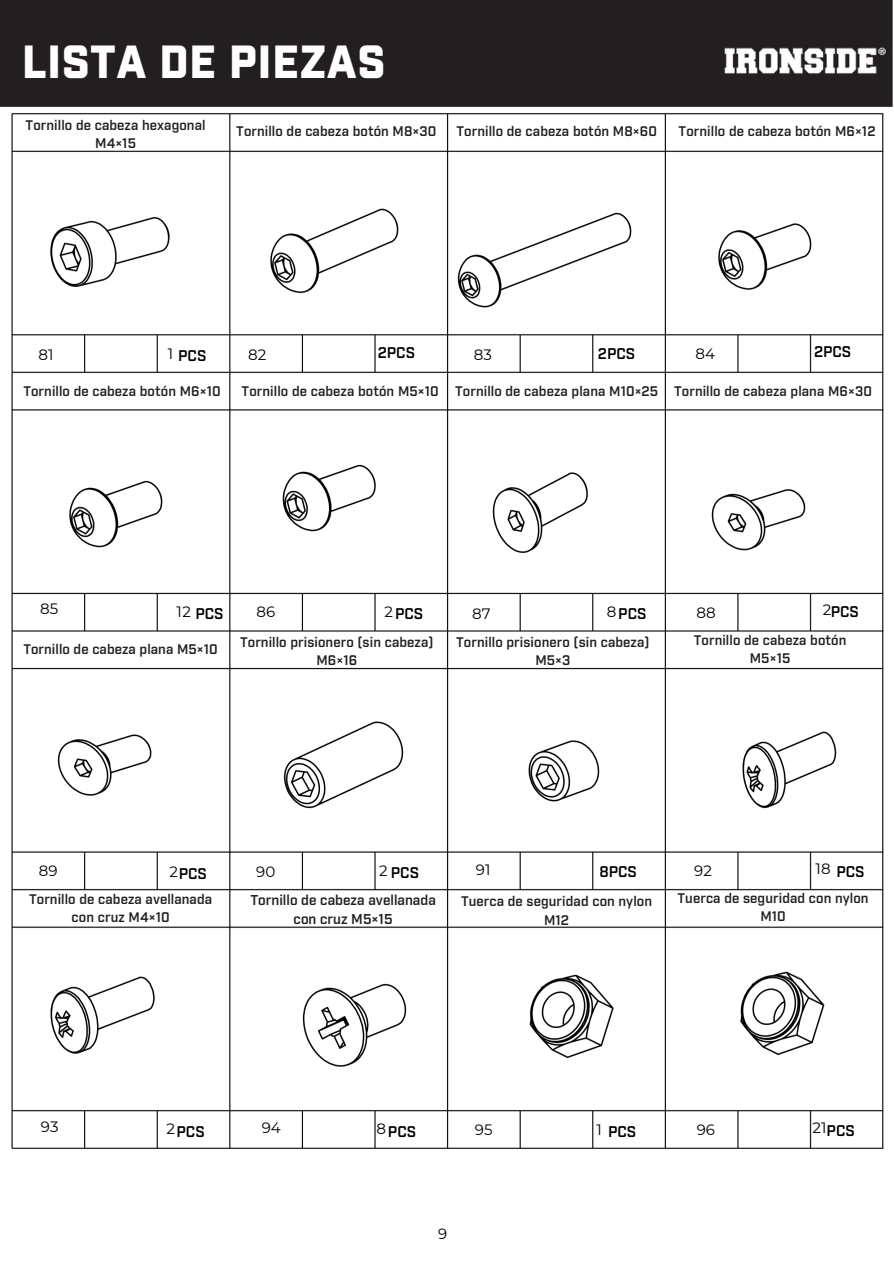
<style>
.page{position:relative;width:894px;height:1264px;background:#fff}
.page>*{position:absolute;margin:0;border:0;box-sizing:border-box;transform-origin:0 0}
.t1{font:900 45px "Industry";letter-spacing:.01em;color:#fff}
.t2{font:600 15px "Industry";color:#000}
.t3{font:15px "Montserrat";letter-spacing:.005em;color:#000}
.t4{font:14.85px "Montserrat";color:#000}
.t5{font:600 13.8px/19.2px "Industry";color:#231f20;text-align:center}
.t6{font:600 13.5px/18px "Industry";letter-spacing:.005em;color:#231f20;text-align:center}
</style>
<div class="page">
<div style="left:0;top:0;width:892px;height:107px;background:#231f20"></div>
<img style="left:4px;top:105px;width:886px;height:1044px">
<p class="t1" style="left:22px;top:43px;width:365px">LISTA DE PIEZAS</p>
<h2 class="t6" style="left:26px;top:117px;width:181px">Tornillo de cabeza hexagonal<br>M4×15</h2>
<p class="t6" style="left:236px;top:123px;width:202px">Tornillo de cabeza botón M8×30</p>
<p class="t6" style="left:456px;top:123px;width:202px">Tornillo de cabeza botón M8×60</p>
<h2 class="t6" style="left:678px;top:123px;width:198px">Tornillo de cabeza botón M6×12</h2>
<h1 class="t3" style="left:38px;top:345px;width:17px">81</h1>
<p class="t3" style="left:168px;top:344px;width:7px">1</p>
<p class="t2" style="left:178px;top:349px;width:30px">PCS</p>
<h2 class="t3" style="left:248px;top:345px;width:20px">82</h2>
<p class="t2" style="left:378px;top:346px;width:39px">2PCS</p>
<p class="t3" style="left:474px;top:345px;width:20px">83</p>
<p class="t2" style="left:597px;top:347px;width:39px">2PCS</p>
<p class="t3" style="left:695px;top:345px;width:21px">84</p>
<p class="t2" style="left:813px;top:345px;width:39px">2PCS</p>
<p class="t6" style="left:23px;top:383px;width:199px">Tornillo de cabeza botón M6×10</p>
<p class="t6" style="left:241px;top:383px;width:199px">Tornillo de cabeza botón M5×10</p>
<p class="t6" style="left:455px;top:383px;width:204px">Tornillo de cabeza plana M10×25</p>
<h2 class="t6" style="left:674px;top:383px;width:199px">Tornillo de cabeza plana M6×30</h2>
<p class="t3" style="left:40px;top:600px;width:20px">85</p>
<p class="t3" style="left:176px;top:602px;width:16px">12</p>
<p class="t2" style="left:195px;top:607px;width:30px">PCS</p>
<p class="t3" style="left:256px;top:602px;width:20px">86</p>
<h2 class="t3" style="left:384px;top:602px;width:10px">2</h2>
<p class="t3" style="left:472px;top:604px;width:20px">87</p>
<p class="t2" style="left:395px;top:607px;width:30px">PCS</p>
<p class="t3" style="left:606px;top:602px;width:11px">8</p>
<p class="t2" style="left:618px;top:607px;width:30px">PCS</p>
<p class="t3" style="left:696px;top:603px;width:21px">88</p>
<p class="t3" style="left:822px;top:600px;width:10px">2</p>
<h3 class="t2" style="left:830px;top:605px;width:30px">PCS</h3>
<p class="t6" style="left:23px;top:641px;width:196px">Tornillo de cabeza plana M5×10</p>
<h2 class="t6" style="left:240px;top:634px;width:195px">Tornillo prisionero (sin cabeza)<br>M6×16</h2>
<p class="t6" style="left:456px;top:634px;width:195px">Tornillo prisionero (sin cabeza)<br>M5×3</p>
<p class="t6" style="left:693px;top:632px;width:154px">Tornillo de cabeza botón<br>M5×15</p>
<p class="t3" style="left:39px;top:861px;width:20px">89</p>
<p class="t3" style="left:169px;top:862px;width:10px">2</p>
<p class="t2" style="left:179px;top:867px;width:30px">PCS</p>
<p class="t3" style="left:256px;top:862px;width:21px">90</p>
<p class="t3" style="left:379px;top:861px;width:10px">2</p>
<p class="t2" style="left:391px;top:866px;width:30px">PCS</p>
<p class="t3" style="left:476px;top:860px;width:16px">91</p>
<h2 class="t2" style="left:599px;top:864px;width:39px">8PCS</h2>
<h2 class="t3" style="left:694px;top:861px;width:19px">92</h2>
<p class="t3" style="left:815px;top:859px;width:17px">18</p>
<p class="t2" style="left:836px;top:864px;width:30px">PCS</p>
<p class="t6" style="left:29px;top:891px;width:184px">Tornillo de cabeza avellanada con cruz M4×10</p>
<p class="t5" style="left:250px;top:891px;width:187px">Tornillo de cabeza avellanada con cruz M5×15</p>
<p class="t6" style="left:461px;top:893px;width:192px">Tuerca de seguridad con nylon<br>M12</p>
<p class="t6" style="left:677px;top:890px;width:192px">Tuerca de seguridad con nylon<br>M10</p>
<p class="t3" style="left:41px;top:1117px;width:19px">93</p>
<p class="t3" style="left:166px;top:1119px;width:10px">2</p>
<h2 class="t2" style="left:176px;top:1124px;width:30px">PCS</h2>
<h2 class="t3" style="left:261px;top:1118px;width:21px">94</h2>
<p class="t3" style="left:376px;top:1119px;width:11px">8</p>
<h2 class="t2" style="left:388px;top:1124px;width:30px">PCS</h2>
<h2 class="t3" style="left:474px;top:1120px;width:19px">95</h2>
<h2 class="t4" style="left:438px;top:1224px;width:11px">9</h2>
<p class="t3" style="left:596px;top:1120px;width:7px">1</p>
<p class="t2" style="left:608px;top:1125px;width:30px">PCS</p>
<p class="t3" style="left:696px;top:1120px;width:20px">96</p>
<h2 class="t3" style="left:812px;top:1118px;width:16px">21</h2>
<h2 class="t2" style="left:826px;top:1123px;width:30px">PCS</h2>
</div>
